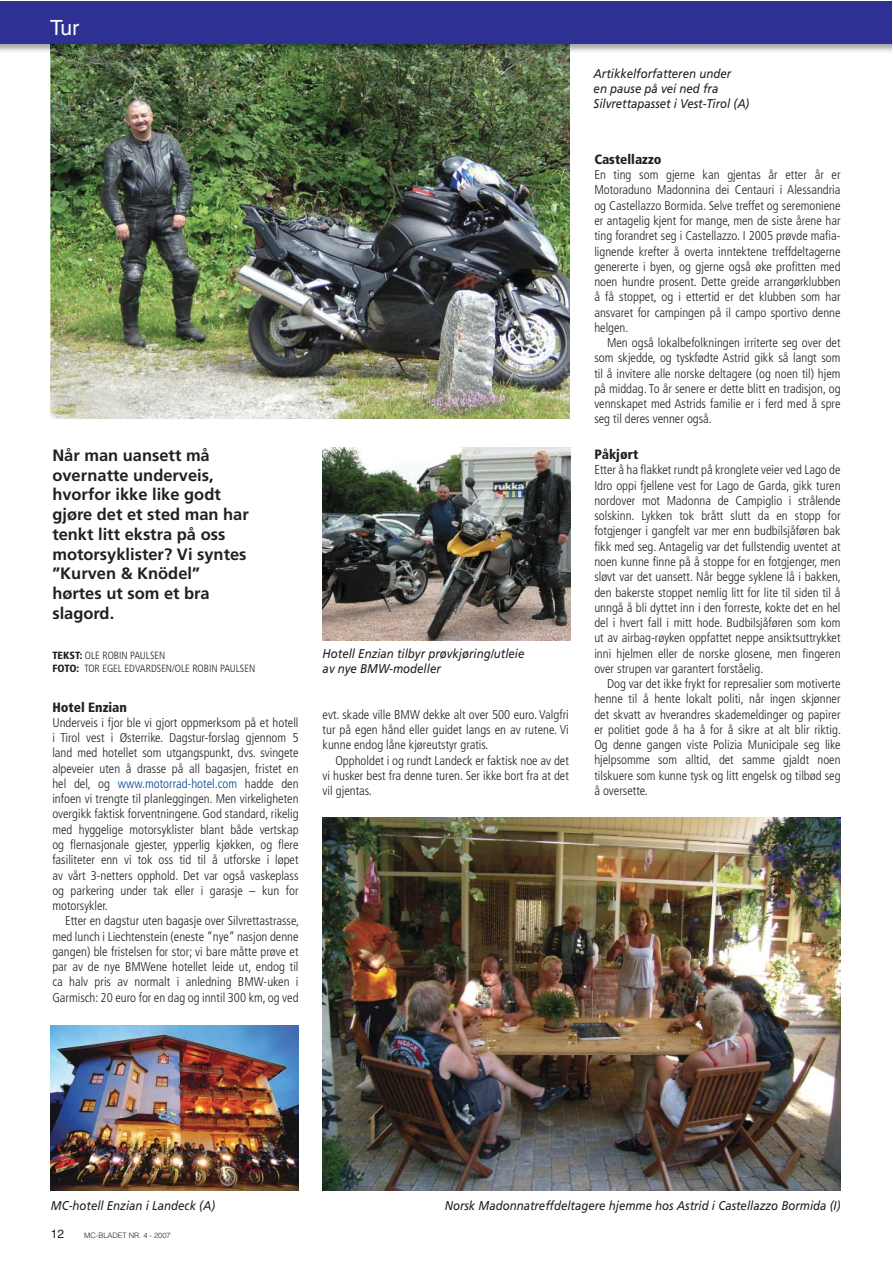
<style>
.page{position:relative;width:893px;height:1263px;background:#fff}
.page>*{position:absolute;margin:0;border:0;box-sizing:border-box;transform-origin:0 0}
.t1{font:21px "Helvetica";color:#fff}
.t2{font:700 16.5px/19.8px "Frutiger";color:#231f1f}
.t3{font:900 condensed 13.5px "Frutiger";color:#231f1f}
.t4{font:300 condensed 12.75px/15.3px "Frutiger";color:#231f1f;text-align:justify}
.t5{font:italic 12.75px/15.3px "Frutiger";color:#231f1f;scale:.9 1}
.t6{font:12px "Helvetica";color:#231f1f}
.t7{font:300 condensed 10.5px/12.6px "Frutiger";color:#231f1f}
.t8{font:300 7.5px "Helvetica";color:#231f1f}
.s1{font-weight:900}
.s2{color:#004594}
</style>
<div class="page">
<img style="left:51px;top:1025px;width:247px;height:166px">
<img style="left:322px;top:448px;width:248px;height:192px">
<img style="left:51px;top:44px;width:518px;height:375px">
<img style="left:322px;top:818px;width:518px;height:373px">
<img style="left:0;top:44px;width:92px;height:10px">
<img style="left:569px;top:44px;width:322px;height:10px">
<div style="left:0;top:1px;width:891px;height:43px;background:#2e3193"></div>
<h1 class="t1" style="left:50px;top:20px;width:30px">Tur</h1>
<p class="t2" style="left:52px;top:446px;width:198px">Når man uansett må overnatte underveis, hvorfor ikke like godt gjøre det et sted man har tenkt litt ekstra på oss motorsyklister? Vi syntes ”Kurven &amp; Knödel” hørtes ut som et bra slagord.</p>
<p class="t7" style="left:52px;top:650px;width:204px"><span class="s1">TEKST:</span> OLE ROBIN PAULSEN<br><span class="s1">FOTO:</span> TOR EGEL EDVARDSEN/OLE ROBIN PAULSEN</p>
<p class="t3" style="left:52px;top:701px;width:76px">Hotel Enzian</p>
<p class="t4" style="left:52px;top:716px;width:248px">Underveis i fjor ble vi gjort oppmerksom på et hotell i Tirol vest i Østerrike. Dagstur-forslag gjennom 5 land med hotellet som utgangspunkt, dvs. svingete alpeveier uten å drasse på all bagasjen, fristet en hel del, og <span class="s2">www.motorrad-hotel.com</span> hadde den infoen vi trengte til planleggingen. Men virkeligheten overgikk faktisk forventningene. God standard, rikelig med hyggelige motorsyklister blant både vertskap og flernasjonale gjester, ypperlig kjøkken, og flere fasiliteter enn vi tok oss tid til å utforske i løpet av vårt 3-netters opphold. Det var også vaskeplass og parkering under tak eller i garasje – kun for motorsykler.</p>
<p class="t4" style="left:52px;top:914px;width:248px;text-indent:13px">Etter en dagstur uten bagasje over Silvrettastrasse, med lunch i Liechtenstein (eneste ”nye” nasjon denne gangen) ble fristelsen for stor; vi bare måtte prøve et par av de nye BMWene hotellet leide ut, endog til ca halv pris av normalt i anledning BMW-uken i Garmisch: 20 euro for en dag og inntil 300 km, og ved</p>
<p class="t5" style="left:322px;top:647px;width:226px">Hotell Enzian tilbyr prøvkjøring/utleie av nye BMW-modeller</p>
<p class="t4" style="left:322px;top:708px;width:248px">evt. skade ville BMW dekke alt over 500 euro. Valgfri tur på egen hånd eller guidet langs en av rutene. Vi kunne endog låne kjøreutstyr gratis.</p>
<p class="t4" style="left:322px;top:754px;width:248px;text-indent:13px">Oppholdet i og rundt Landeck er faktisk noe av det vi husker best fra denne turen. Ser ikke bort fra at det vil gjentas.</p>
<p class="t5" style="left:593px;top:67px;width:174px">Artikkelforfatteren under<br>en pause på vei ned fra<br>Silvrettapasset i Vest-Tirol (A)</p>
<p class="t3" style="left:594px;top:154px;width:69px">Castellazzo</p>
<p class="t4" style="left:594px;top:168px;width:248px">En ting som gjerne kan gjentas år etter år er Motoraduno Madonnina dei Centauri i Alessandria og Castellazzo Bormida. Selve treffet og seremoniene er antagelig kjent for mange, men de siste årene har ting forandret seg i Castellazzo. I 2005 prøvde mafia&shy;lignende krefter å overta inntektene treffdeltagerne genererte i byen, og gjerne også øke profitten med noen hundre prosent. Dette greide arrangørklubben å få stoppet, og i ettertid er det klubben som har ansvaret for campingen på il campo sportivo denne helgen.</p>
<p class="t4" style="left:594px;top:336px;width:248px;text-indent:13px">Men også lokalbefolkningen irriterte seg over det som skjedde, og tyskfødte Astrid gikk så langt som til å invitere alle norske deltagere (og noen til) hjem på middag. To år senere er dette blitt en tradisjon, og vennskapet med Astrids familie er i ferd med å spre seg til deres venner også.</p>
<p class="t3" style="left:594px;top:449px;width:45px">Påkjørt</p>
<p class="t4" style="left:594px;top:463px;width:248px">Etter å ha flakket rundt på kronglete veier ved Lago de Idro oppi fjellene vest for Lago de Garda, gikk turen nordover mot Madonna de Campiglio i strålende solskinn. Lykken tok brått slutt da en stopp for fotgjenger i gangfelt var mer enn budbilsjåføren bak fikk med seg. Antagelig var det fullstendig uventet at noen kunne finne på å stoppe for en fotgjenger, men sløvt var det uansett. Når begge syklene lå i bakken, den bakerste stoppet nemlig litt for lite til siden til å unngå å bli dyttet inn i den forreste, kokte det en hel del i hvert fall i mitt hode. Budbilsjåføren som kom ut av airbag-røyken oppfattet neppe ansiktsuttrykket inni hjelmen eller de norske glosene, men fingeren over strupen var garantert forståelig.</p>
<p class="t4" style="left:594px;top:677px;width:248px;text-indent:13px">Dog var det ikke frykt for represalier som motiverte henne til å hente lokalt politi, når ingen skjønner det skvatt av hverandres skademeldinger og papirer er politiet gode å ha å for å sikre at alt blir riktig.<br>Og denne gangen viste Polizia Municipale seg like hjelpsomme som alltid, det samme gjaldt noen tilskuere som kunne tysk og litt engelsk og tilbød seg å oversette.</p>
<p class="t5" style="left:51px;top:1199px;width:184px">MC-hotell Enzian i Landeck (A)</p>
<p class="t6" style="left:51px;top:1229px;width:15px">12</p>
<p class="t8" style="left:84px;top:1232px;width:88px">MC-BLADET NR. 4 - 2007</p>
<p class="t5" style="left:445px;top:1199px;width:441px">Norsk Madonnatreffdeltagere hjemme hos Astrid i Castellazzo Bormida (I)</p>
</div>
